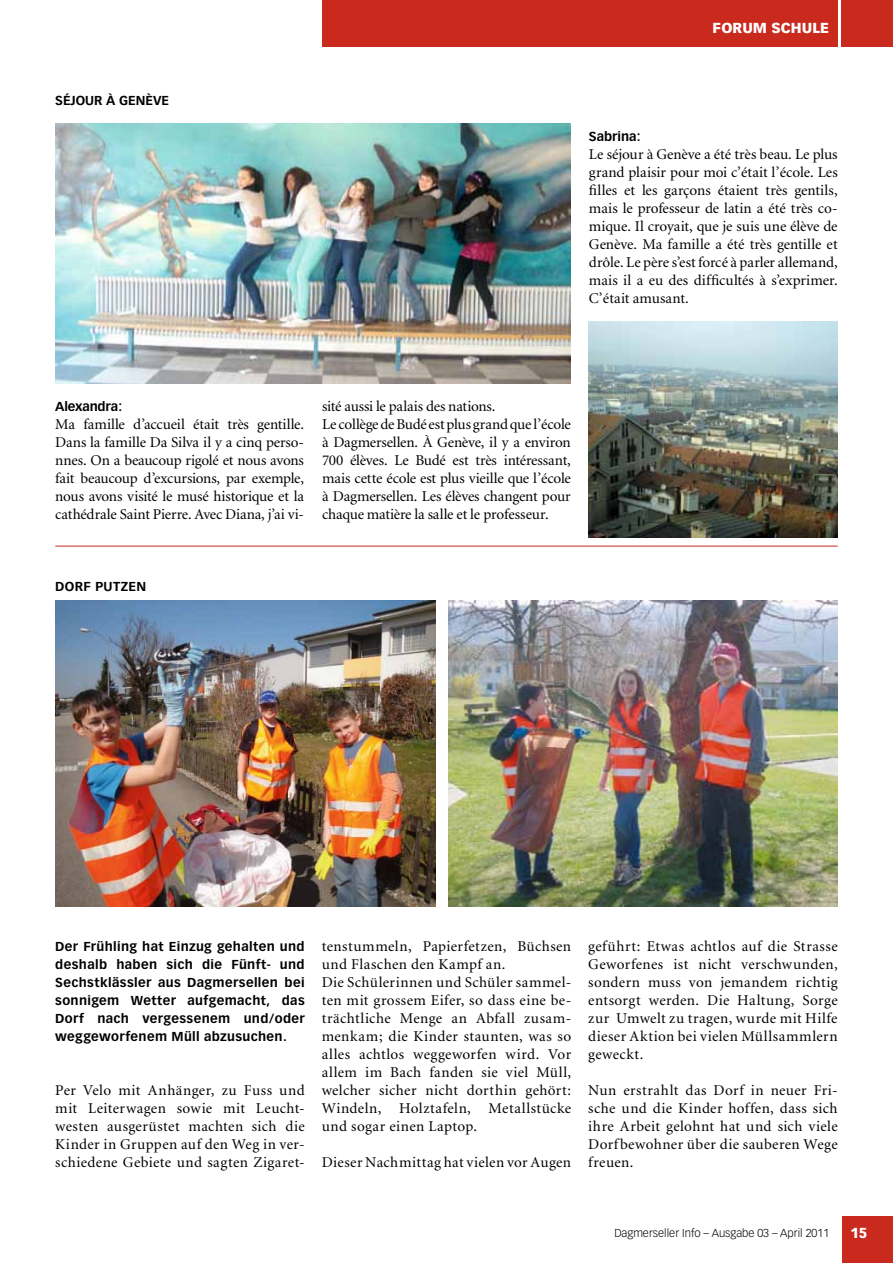
<style>
.page{position:relative;width:893px;height:1263px;background:#fff}
.page>*{position:absolute;margin:0;border:0;box-sizing:border-box;transform-origin:0 0}
.t1{font:15px/18px "Minion";letter-spacing:.015em;color:#000;text-align:justify}
.t2{font:15px/18px "Minion";letter-spacing:-.015em;color:#000}
.t3{font:900 14.25px "Vectora LH";letter-spacing:.005em;color:#fff}
.t4{font:700 12.75px/18px "Vectora LH";letter-spacing:.03em;color:#000;text-align:justify}
.t5{font:700 12.75px "Vectora LH";color:#000}
.t6{font:300 11.25px "Vectora LH";color:#000}
</style>
<div class="page">
<div style="left:322px;top:0;width:516px;height:47px;background:#ca291d"></div>
<div style="left:842px;top:0;width:51px;height:47px;background:#ca291d"></div>
<div style="left:842px;top:1216px;width:51px;height:47px;background:#ca291d"></div>
<img style="left:55px;top:123px;width:516px;height:261px">
<img style="left:589px;top:321px;width:249px;height:216px">
<hr style="left:55px;top:546px;width:783px;height:1px;background:#ca291d">
<img style="left:55px;top:600px;width:381px;height:306px">
<img style="left:449px;top:600px;width:389px;height:306px">
<p class="t5" style="left:55px;top:93px;width:115px">SÉJOUR À GENÈVE</p>
<p class="t3" style="left:712px;top:19px;width:118px">FORUM SCHULE</p>
<p class="t4" style="left:589px;top:128px;width:53px">Sabrina:</p>
<p class="t1" style="left:589px;top:146px;width:250px">Le séjour à Genève a été très beau. Le plus grand plaisir pour moi c’était l’école. Les filles et les garçons étaient très gentils, mais le professeur de latin a été très co&shy;mique. Il croyait, que je suis une élève de Genève. Ma famille a été très gentille et drôle. Le père s’est forcé à parler allemand, mais il a eu des difficultés à s’exprimer.<br>C’était amusant.</p>
<p class="t4" style="left:55px;top:398px;width:68px">Alexandra:</p>
<p class="t1" style="left:55px;top:416px;width:250px">Ma famille d’accueil était très gentille.<br>Dans la famille Da Silva il y a cinq perso&shy;nnes. On a beaucoup rigolé et nous avons fait beaucoup d’excursions, par exemple, nous avons visité le musé historique et la cathédrale Saint Pierre. Avec Diana, j’ai vi-</p>
<p class="t2" style="left:322px;top:398px;width:250px">sité aussi le palais des nations.<br>Le collège de Budé est plus grand que l’école à Dagmersellen. À Genève, il y a environ 700 élèves. Le Budé est très intéressant, mais cette école est plus vieille que l’école à Dagmersellen. Les élèves changent pour chaque matière la salle et le professeur.</p>
<p class="t4" style="left:55px;top:578px;width:91px">DORF PUTZEN</p>
<p class="t4" style="left:55px;top:938px;width:251px">Der Frühling hat Einzug gehalten und deshalb haben sich die Fünft- und Sechstklässler aus Dagmersellen bei sonnigem Wetter aufgemacht, das Dorf nach vergessenem und/oder weggeworfenem Müll abzusuchen.</p>
<p class="t1" style="left:55px;top:1082px;width:251px">Per Velo mit Anhänger, zu Fuss und mit Leiterwagen sowie mit Leucht&shy;westen ausgerüstet machten sich die Kinder in Gruppen auf den Weg in ver&shy;schiedene Gebiete und sagten Zigaret-</p>
<p class="t1" style="left:322px;top:938px;width:251px;text-align:left">tenstummeln, Papierfetzen, Büchsen und Flaschen den Kampf an.<br>Die Schülerinnen und Schüler sammel&shy;ten mit grossem Eifer, so dass eine be&shy;trächtliche Menge an Abfall zusam&shy;menkam; die Kinder staunten, was so alles achtlos weggeworfen wird. Vor allem im Bach fanden sie viel Müll, welcher sicher nicht dorthin gehört:<br>Windeln, Holztafeln, Metallstücke und sogar einen Laptop.</p>
<p class="t1" style="left:322px;top:1154px;width:251px">Dieser Nachmittag hat vielen vor Augen</p>
<p class="t1" style="left:588px;top:938px;width:251px">geführt: Etwas achtlos auf die Strasse Geworfenes ist nicht verschwunden, sondern muss von jemandem richtig entsorgt werden. Die Haltung, Sorge zur Umwelt zu tragen, wurde mit Hilfe dieser Aktion bei vielen Müllsammlern geweckt.</p>
<p class="t1" style="left:588px;top:1082px;width:251px">Nun erstrahlt das Dorf in neuer Fri&shy;sche und die Kinder hoffen, dass sich ihre Arbeit gelohnt hat und sich viele Dorfbewohner über die sauberen Wege freuen.</p>
<p class="t6" style="left:614px;top:1227px;width:216px">Dagmerseller I nfo – Ausgabe 03 – April 2011</p>
<p class="t3" style="left:850px;top:1224px;width:18px">15</p>
</div>
